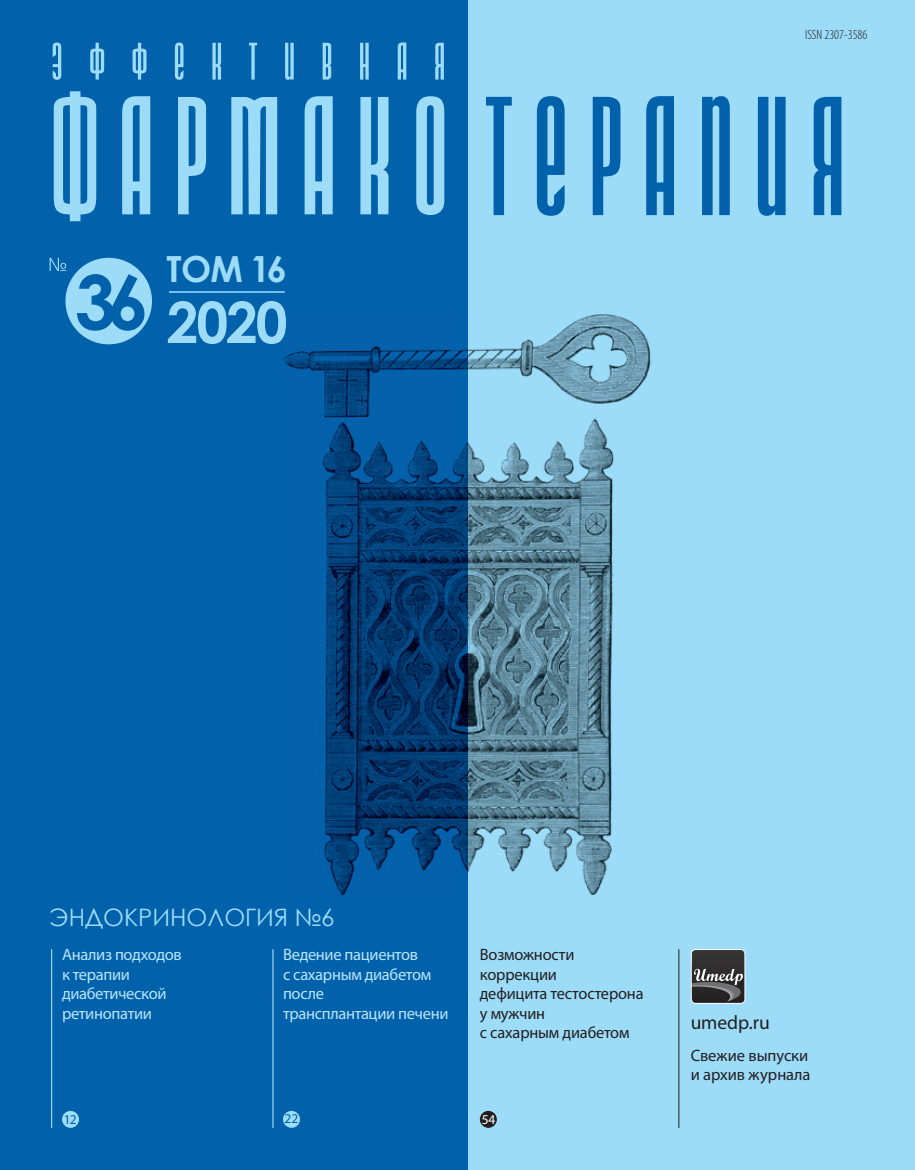
<style>
.page{position:relative;width:915px;height:1170px;background:#fff}
.page>*{position:absolute;margin:0;border:0;box-sizing:border-box;transform-origin:0 0}
.t1{font:700 75px "Century Gothic";color:#0161ab}
.t2{font:700 57px "Century Gothic";color:#9cdcf8}
.t3{font:700 36px "Century Gothic";color:#9cdcf8}
.t4{font:24px "Century Gothic";color:#9cdcf8}
.t5{font:19.5px "Myriad Pro";letter-spacing:-.005em;color:#231f20}
.t6{font:16.5px/19.5px "Myriad Pro";letter-spacing:-.02em;color:#b9e5fa}
.t7{font:16.5px/19.5px "Myriad Pro";letter-spacing:-.01em;color:#231f20}
.t8{font:300 condensed 13.5px "Myriad Pro";color:#231f20}
.t9{font:13.5px "Myriad Pro";color:#0161ab}
.t10{font:13.5px "Myriad Pro";color:#fff}
</style>
<div class="page">
<div style="left:0;top:0;width:469px;height:1169px;background:#0161ab"></div>
<div style="left:468px;top:0;width:446px;height:1169px;background:#9cdcf8"></div>
<svg style="left:486px;top:96px;width:355px;height:120px"></svg>
<svg style="left:53px;top:43px;width:390px;height:37px"></svg>
<svg style="left:416px;top:96px;width:28px;height:119px"></svg>
<svg style="left:360px;top:97px;width:28px;height:117px"></svg>
<svg style="left:231px;top:97px;width:46px;height:117px"></svg>
<svg style="left:54px;top:91px;width:42px;height:130px"></svg>
<svg style="left:178px;top:97px;width:28px;height:117px"></svg>
<svg style="left:122px;top:96px;width:28px;height:118px"></svg>
<svg style="left:304px;top:96px;width:28px;height:118px"></svg>
<img style="left:284px;top:314px;width:367px;height:580px">
<svg style="left:50px;top:258px;width:16px;height:13px"></svg>
<div style="left:65px;top:258px;width:87px;height:86px;background:#9cdcf8;border-radius:50%"></div>
<hr style="left:169px;top:291px;width:115px;height:2px;background:#9cdcf8">
<hr style="left:272px;top:949px;width:1px;height:178px;background:#c6eafa">
<hr style="left:51px;top:949px;width:1px;height:178px;background:#c6eafa">
<hr style="left:678px;top:949px;width:1px;height:178px;background:#231f20">
<div style="left:283px;top:1110px;width:17px;height:17px;background:#9cdcf8;border-radius:50%"></div>
<div style="left:62px;top:1110px;width:17px;height:17px;background:#9cdcf8;border-radius:50%"></div>
<div style="left:479px;top:1110px;width:17px;height:17px;background:#231f20;border-radius:50%"></div>
<svg style="left:692px;top:949px;width:52px;height:52px;background:#4a484a"></svg>
<div style="left:690px;top:949px;width:55px;height:54px;border:1px solid #fff;border-radius:4px"></div>
<h1 class="t1" style="left:75px;top:245px;width:76px">36</h1>
<h3 class="t3" style="left:166px;top:242px;width:122px">ТОМ 16</h3>
<h2 class="t2" style="left:166px;top:279px;width:122px">2020</h2>
<p class="t8" style="left:804px;top:27px;width:64px">ISSN 2307-3586</p>
<h3 class="t4" style="left:49px;top:900px;width:286px">ЭНДОКРИНОЛОГИЯ №6</h3>
<p class="t6" style="left:283px;top:944px;width:167px">Ведение пациентов<br>с сахарным диабетом после<br>трансплантации печени</p>
<p class="t6" style="left:62px;top:944px;width:121px">Анализ подходов к терапии диабетической ретинопатии</p>
<p class="t7" style="left:479px;top:944px;width:165px">Возможности коррекции<br>дефицита тестостерона у мужчин<br>с сахарным диабетом</p>
<p class="t9" style="left:64px;top:1110px;width:14px">12</p>
<p class="t9" style="left:284px;top:1110px;width:15px">22</p>
<p class="t10" style="left:481px;top:1110px;width:15px">54</p>
<p class="t5" style="left:690px;top:1009px;width:81px">umedp.ru</p>
<p class="t7" style="left:690px;top:1045px;width:121px">Свежие выпуски и архив журнала</p>
</div>
